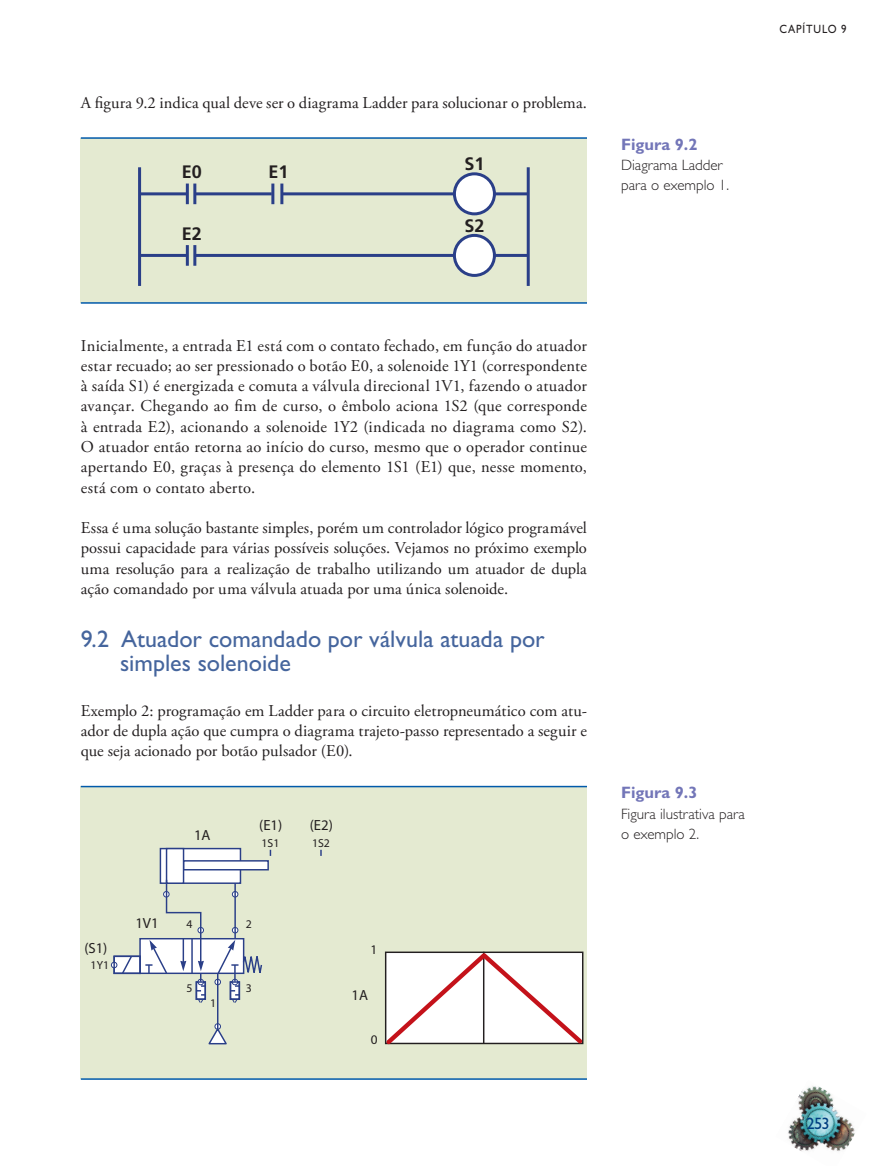
<style>
.page{position:relative;width:872px;height:1166px;background:#fff}
.page>*{position:absolute;margin:0;border:0;box-sizing:border-box;transform-origin:0 0}
.t1{font:24px/24px "Gill Sans Std";color:#45659d}
.t2{font:700 18px "Frutiger";color:#231f20}
.t3{font:16.5px/20.2px "Adobe Garamond Pro";letter-spacing:.005em;color:#231f20;text-align:justify}
.t4{font:700 16.5px "Gill Sans Std";color:#7376b8}
.t5{font:16.5px "Gill Sans Std";color:#014081}
.t6{font:300 15px/20.2px "Gill Sans Std";color:#231f20}
.t7{font:700 14.7px "Frutiger";color:#231f20}
.t8{font:condensed 13.2px "Frutiger";color:#231f20}
.t9{font:12px "Gill Sans Std";letter-spacing:.08em;color:#231f20;scale:.9 1}
.t10{font:condensed 11.7px "Frutiger";color:#231f20}
</style>
<div class="page">
<img style="left:788px;top:1086px;width:67px;height:66px">
<div style="left:81px;top:138px;width:506px;height:165px;background:#e4ead1"></div>
<hr style="left:81px;top:137px;width:506px;height:2px;background:#015aaa">
<hr style="left:81px;top:302px;width:506px;height:1px;background:#015aaa">
<hr style="left:138px;top:167px;width:3px;height:119px;background:#2a3f88">
<hr style="left:527px;top:167px;width:3px;height:119px;background:#2a3f88">
<hr style="left:186px;top:183px;width:3px;height:21px;background:#2a3f88">
<hr style="left:193px;top:183px;width:3px;height:21px;background:#2a3f88">
<hr style="left:271px;top:183px;width:3px;height:21px;background:#2a3f88">
<hr style="left:280px;top:183px;width:3px;height:21px;background:#2a3f88">
<hr style="left:140px;top:192px;width:47px;height:3px;background:#2a3f88">
<hr style="left:196px;top:192px;width:76px;height:3px;background:#2a3f88">
<hr style="left:495px;top:192px;width:33px;height:3px;background:#2a3f88">
<hr style="left:283px;top:192px;width:171px;height:3px;background:#2a3f88">
<hr style="left:186px;top:245px;width:3px;height:21px;background:#2a3f88">
<hr style="left:193px;top:245px;width:3px;height:21px;background:#2a3f88">
<hr style="left:140px;top:254px;width:47px;height:3px;background:#2a3f88">
<hr style="left:196px;top:254px;width:258px;height:3px;background:#2a3f88">
<hr style="left:491px;top:254px;width:37px;height:3px;background:#2a3f88">
<div style="left:454px;top:174px;width:40px;height:40px;background:#fff;border-radius:50%"></div>
<div style="left:453px;top:172px;width:43px;height:43px;border:3px solid #2a3f88;border-radius:50%"></div>
<div style="left:454px;top:235px;width:40px;height:40px;background:#fff;border-radius:50%"></div>
<div style="left:453px;top:234px;width:43px;height:43px;border:3px solid #2a3f88;border-radius:50%"></div>
<div style="left:81px;top:786px;width:506px;height:292px;background:#e4ead1"></div>
<hr style="left:81px;top:785px;width:506px;height:2px;background:#015aaa">
<hr style="left:81px;top:1077px;width:506px;height:2px;background:#015aaa">
<div style="left:140px;top:938px;width:104px;height:35px;background:#fff"></div>
<div style="left:114px;top:956px;width:26px;height:17px;background:#fff"></div>
<div style="left:183px;top:860px;width:85px;height:9px;background:#fff"></div>
<div style="left:183px;top:859px;width:86px;height:11px;border:1px solid #2a3f88"></div>
<hr style="left:217px;top:973px;width:1px;height:57px;background:#2a3f88">
<svg style="left:111px;top:957px;width:22px;height:17px"></svg>
<svg style="left:208px;top:1023px;width:19px;height:22px"></svg>
<svg style="left:320px;top:849px;width:2px;height:6px"></svg>
<svg style="left:145px;top:847px;width:118px;height:156px"></svg>
<div style="left:230px;top:980px;width:10px;height:19px;border:1px solid #2a3f88"></div>
<div style="left:196px;top:980px;width:10px;height:19px;border:1px solid #2a3f88"></div>
<div style="left:113px;top:955px;width:28px;height:18px;border:1px solid #2a3f88"></div>
<svg style="left:384px;top:951px;width:199px;height:94px;background:#f0e5e5"></svg>
<p class="t3" style="left:81px;top:93px;width:508px">A figura 9.2 indica qual deve ser o diagrama Ladder para solucionar o problema.</p>
<p class="t2" style="left:182px;top:161px;width:22px">E0</p>
<p class="t2" style="left:182px;top:223px;width:22px">E2</p>
<p class="t2" style="left:268px;top:161px;width:22px">E1</p>
<p class="t2" style="left:464px;top:153px;width:22px">S1</p>
<p class="t2" style="left:464px;top:215px;width:22px">S2</p>
<p class="t4" style="left:621px;top:134px;width:78px">Figura 9.2</p>
<p class="t6" style="left:621px;top:155px;width:110px">Diagrama Ladder para o exemplo 1.</p>
<p class="t9" style="left:779px;top:22px;width:76px">CAPÍTULO 9</p>
<p class="t3" style="left:81px;top:336px;width:508px">Inicialmente, a entrada E1 está com o contato fechado, em função do atuador estar recuado; ao ser pressionado o botão E0, a solenoide 1Y1 (correspondente à saída S1) é energizada e comuta a válvula direcional 1V1, fazendo o atuador avançar. Chegando ao fim de curso, o êmbolo aciona 1S2 (que corresponde à entrada E2), acionando a solenoide 1Y2 (indicada no diagrama como S2).<br>O atuador então retorna ao início do curso, mesmo que o operador continue apertando E0, graças à presença do elemento 1S1 (E1) que, nesse momento, está com o contato aberto.</p>
<p class="t3" style="left:81px;top:518px;width:508px">Essa é uma solução bastante simples, porém um controlador lógico programável possui capacidade para várias possíveis soluções. Vejamos no próximo exemplo uma resolução para a realização de trabalho utilizando um atuador de dupla ação comandado por uma válvula atuada por uma única solenoide.</p>
<h1 class="t1" style="left:120px;top:626px;width:426px;text-indent:-39px">9.2 Atuador comandado por válvula atuada por simples solenoide</h1>
<p class="t3" style="left:81px;top:700px;width:508px">Exemplo 2: programação em Ladder para o circuito eletropneumático com atu&shy;ador de dupla ação que cumpra o diagrama trajeto-passo representado a seguir e que seja acionado por botão pulsador (E0).</p>
<p class="t7" style="left:84px;top:938px;width:25px">(S1)</p>
<p class="t10" style="left:91px;top:957px;width:20px">1Y1</p>
<p class="t7" style="left:135px;top:914px;width:25px">1V1</p>
<p class="t7" style="left:194px;top:825px;width:18px">1A</p>
<p class="t7" style="left:259px;top:816px;width:25px">(E1)</p>
<p class="t10" style="left:261px;top:835px;width:19px">1S1</p>
<p class="t7" style="left:310px;top:816px;width:25px">(E2)</p>
<p class="t10" style="left:312px;top:835px;width:19px">1S2</p>
<p class="t10" style="left:186px;top:916px;width:8px">4</p>
<p class="t10" style="left:246px;top:916px;width:8px">2</p>
<p class="t10" style="left:186px;top:980px;width:8px">5</p>
<p class="t10" style="left:210px;top:995px;width:8px">1</p>
<p class="t10" style="left:246px;top:980px;width:8px">3</p>
<p class="t8" style="left:370px;top:941px;width:8px">1</p>
<p class="t7" style="left:351px;top:985px;width:18px">1A</p>
<p class="t8" style="left:371px;top:1031px;width:8px">0</p>
<p class="t4" style="left:621px;top:782px;width:78px">Figura 9.3</p>
<p class="t6" style="left:621px;top:803px;width:125px">Figura ilustrativa para o exemplo 2.</p>
<p class="t5" style="left:806px;top:1113px;width:25px">253</p>
</div>
